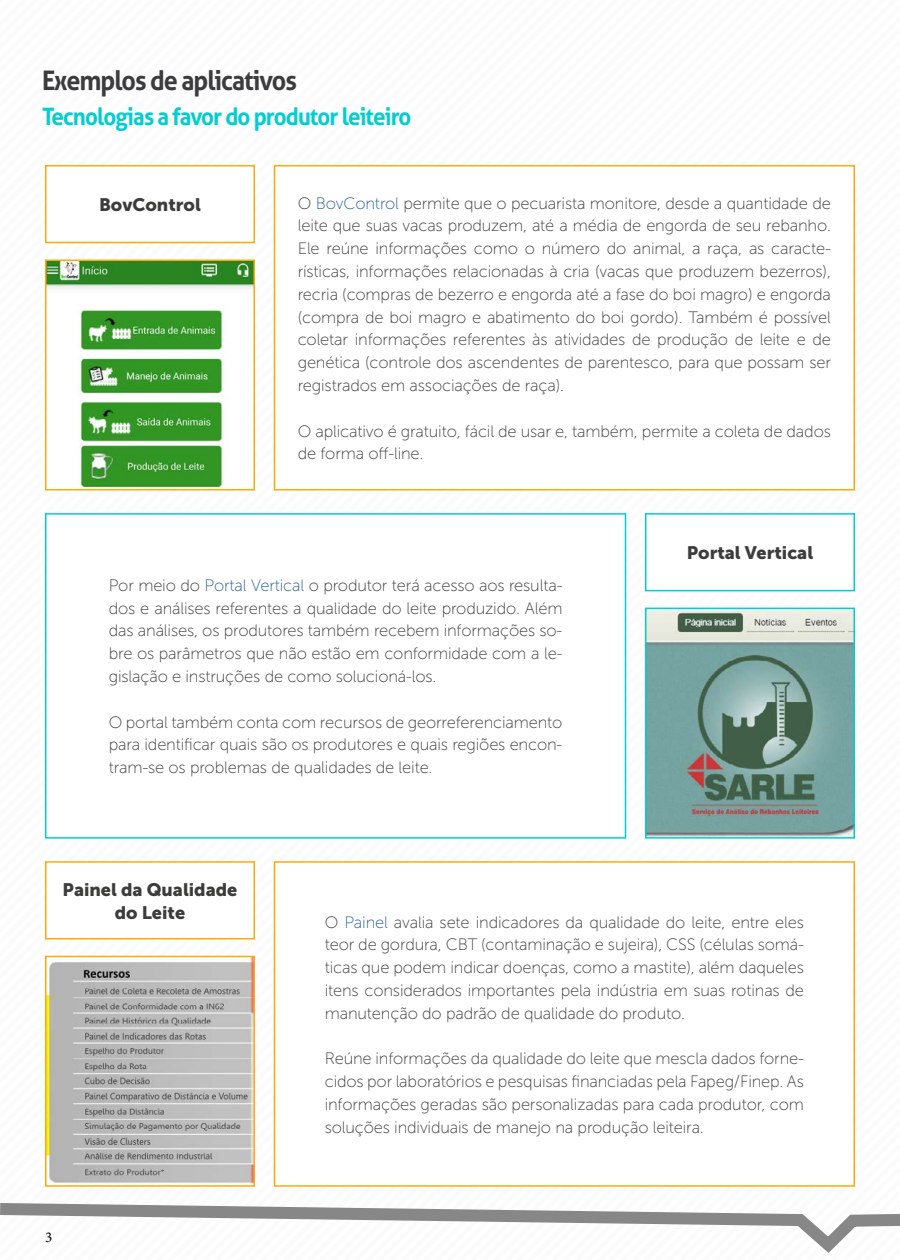
<style>
.page{position:relative;width:900px;height:1260px;background:#fff}
.page>*{position:absolute;margin:0;border:0;box-sizing:border-box;transform-origin:0 0}
.t1{font:700 27px "Aller";letter-spacing:-.04em;color:#3c3c3e;scale:.93 1}
.t2{font:700 24px "Aller";letter-spacing:-.04em;color:#01ced0;scale:.93 1}
.t3{font:18px/22.8px "Museo Sans 900";color:#3c3c3b;text-align:center}
.t4{font:16.5px/22.8px "Museo Sans 100";letter-spacing:-.01em;color:#3c3c3b;text-align:justify}
.t5{font:15px "Minion Pro";color:#000}
.s1{color:#275b9b}
</style>
<div class="page">
<svg style="left:0;top:1203px;width:900px;height:50px"></svg>
<img style="left:48px;top:263px;width:204px;height:224px">
<div style="left:45px;top:260px;width:210px;height:230px;border:2px solid #fdaa09"></div>
<div style="left:45px;top:165px;width:210px;height:78px;background:#fff;border:2px solid #fdaa09"></div>
<div style="left:274px;top:165px;width:581px;height:325px;background:#fff;border:2px solid #fdaa09"></div>
<img style="left:648px;top:611px;width:204px;height:225px">
<div style="left:645px;top:608px;width:210px;height:231px;border:2px solid #01ced0"></div>
<div style="left:645px;top:513px;width:210px;height:78px;background:#fff;border:2px solid #01ced0"></div>
<div style="left:45px;top:513px;width:581px;height:326px;background:#fff;border:2px solid #01ced0"></div>
<img style="left:48px;top:959px;width:204px;height:225px">
<div style="left:45px;top:956px;width:210px;height:231px;border:2px solid #fdaa09"></div>
<div style="left:45px;top:861px;width:210px;height:78px;background:#fff;border:2px solid #fdaa09"></div>
<div style="left:274px;top:861px;width:581px;height:326px;background:#fff;border:2px solid #fdaa09"></div>
<h1 class="t1" style="left:42px;top:64px;width:276px">Exemplos de aplicativos</h1>
<h2 class="t2" style="left:42px;top:102px;width:399px">Tecnologias a favor do produtor leiteiro</h2>
<p class="t3" style="left:99px;top:193px;width:103px">BovControl</p>
<p class="t4" style="left:298px;top:192px;width:535px">O <span class="s1">BovControl</span> permite que o pecuarista monitore, desde a quantidade de leite que suas vacas produzem, até a média de engorda de seu rebanho.<br>Ele reúne informações como o número do animal, a raça, as caracte&shy;rísticas, informações relacionadas à cria (vacas que produzem bezerros), recria (compras de bezerro e engorda até a fase do boi magro) e engorda (compra de boi magro e abatimento do boi gordo). Também é possível coletar informações referentes às atividades de produção de leite e de genética (controle dos ascendentes de parentesco, para que possam ser registrados em associações de raça).</p>
<p class="t4" style="left:298px;top:420px;width:535px">O aplicativo é gratuito, fácil de usar e, também, permite a coleta de dados de forma off-line.</p>
<p class="t4" style="left:109px;top:574px;width:455px">Por meio do <span class="s1">Portal Vertical</span> o produtor terá acesso aos resulta&shy;dos e análises referentes a qualidade do leite produzido. Além das análises, os produtores também recebem informações so&shy;bre os parâmetros que não estão em conformidade com a le&shy;gislação e instruções de como solucioná-los.</p>
<p class="t4" style="left:109px;top:711px;width:455px">O portal também conta com recursos de georreferenciamento para identificar quais são os produtores e quais regiões encon&shy;tram-se os problemas de qualidades de leite.</p>
<p class="t3" style="left:687px;top:541px;width:128px">Portal Vertical</p>
<p class="t3" style="left:63px;top:878px;width:176px">Painel da Qualidade do Leite</p>
<p class="t5" style="left:45px;top:1227px;width:9px">3</p>
<p class="t4" style="left:325px;top:911px;width:481px">O <span class="s1">Painel</span> avalia sete indicadores da qualidade do leite, entre eles teor de gordura, CBT (contaminação e sujeira), CSS (células somá&shy;ticas que podem indicar doenças, como a mastite), além daqueles itens considerados importantes pela indústria em suas rotinas de manutenção do padrão de qualidade do produto.</p>
<p class="t4" style="left:325px;top:1047px;width:481px">Reúne informações da qualidade do leite que mescla dados forne&shy;cidos por laboratórios e pesquisas financiadas pela Fapeg/Finep. As informações geradas são personalizadas para cada produtor, com soluções individuais de manejo na produção leiteira.</p>
</div>
